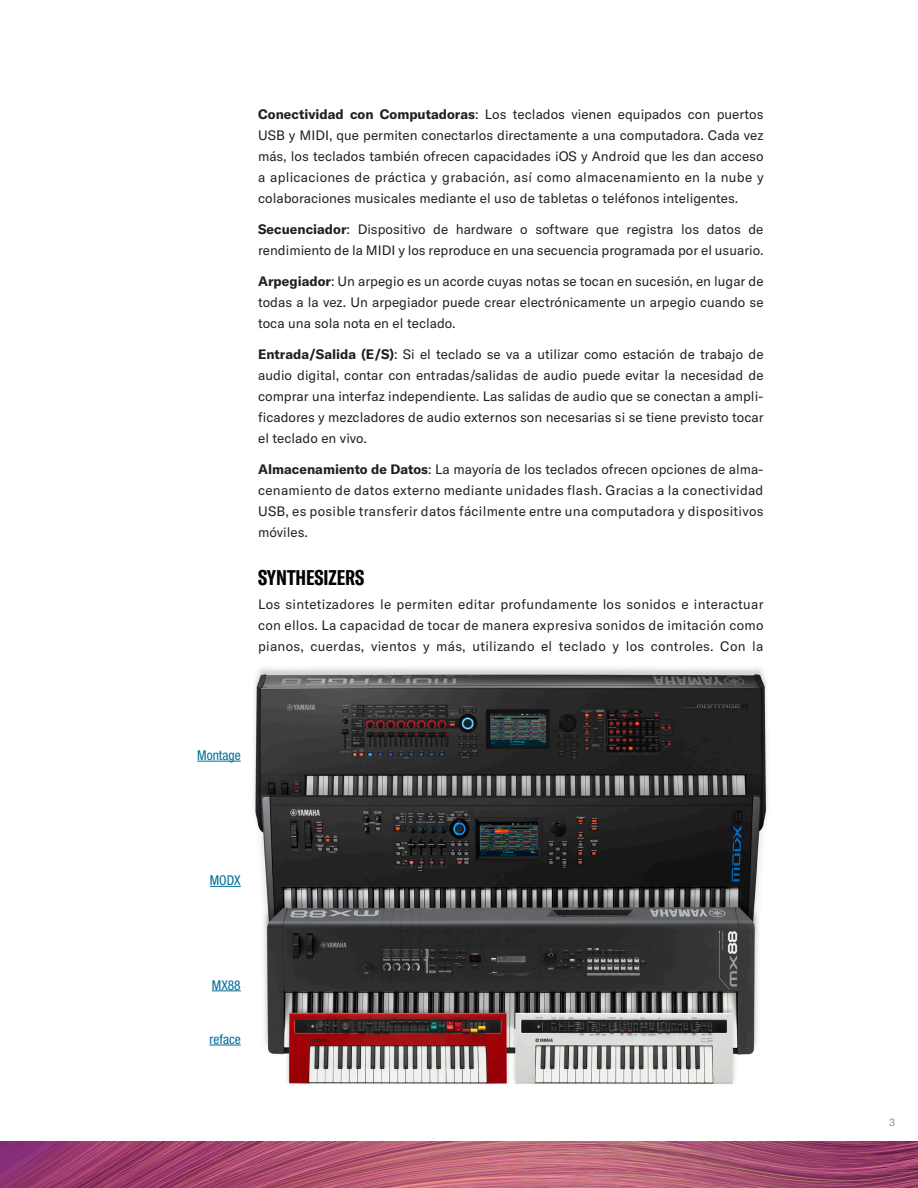
<style>
.page{position:relative;width:918px;height:1188px;background:#fff}
.page>*{position:absolute;margin:0;border:0;box-sizing:border-box;transform-origin:0 0}
.t1{font:700 extra-condensed 21px "GT America Y";color:#020304}
.t2{font:13.5px/21px "GT America Y";color:#231f20;text-align:justify}
.t3{font:condensed 13.5px "Helvetica Neue LT Pro";color:#006f99}
.t4{font:10.5px "GT America Y";color:#89898b}
.s1{font-weight:700}
</style>
<div class="page">
<img style="left:0;top:1142px;width:918px;height:46px">
<hr style="left:210px;top:886px;width:31px;height:1px;background:#006f99">
<hr style="left:197px;top:761px;width:44px;height:1px;background:#006f99">
<svg style="left:212px;top:991px;width:29px;height:1px"></svg>
<hr style="left:210px;top:1045px;width:31px;height:1px;background:#006f99">
<img style="left:254px;top:668px;width:514px;height:416px">
<p class="t2" style="left:258px;top:103px;width:507px"><span class="s1">Conectividad con Computadoras</span>: Los teclados vienen equipados con puertos USB y MIDI, que permiten conectarlos directamente a una computadora. Cada vez más, los teclados también ofrecen capacidades iOS y Android que les dan acceso a aplicaciones de práctica y grabación, así como almacenamiento en la nube y colaboraciones musicales mediante el uso de tabletas o teléfonos inteligentes.</p>
<p class="t2" style="left:258px;top:218px;width:507px"><span class="s1">Secuenciador</span>: Dispositivo de hardware o software que registra los datos de rendimiento de la MIDI y los reproduce en una secuencia programada por el usuario.</p>
<p class="t2" style="left:258px;top:270px;width:507px"><span class="s1">Arpegiador</span>: Un arpegio es un acorde cuyas notas se tocan en sucesión, en lugar de todas a la vez. Un arpegiador puede crear electrónicamente un arpegio cuando se toca una sola nota en el teclado.</p>
<p class="t2" style="left:258px;top:343px;width:507px"><span class="s1">Entrada/Salida (E/S)</span>: Si el teclado se va a utilizar como estación de trabajo de audio digital, contar con entradas/salidas de audio puede evitar la necesidad de comprar una interfaz independiente. Las salidas de audio que se conectan a ampli&shy;ficadores y mezcladores de audio externos son necesarias si se tiene previsto tocar el teclado en vivo.</p>
<p class="t2" style="left:258px;top:458px;width:507px"><span class="s1">Almacenamiento de Datos</span>: La mayoría de los teclados ofrecen opciones de alma&shy;cenamiento de datos externo mediante unidades flash. Gracias a la conectividad USB, es posible transferir datos fácilmente entre una computadora y dispositivos móviles.</p>
<h1 class="t1" style="left:258px;top:564px;width:107px">SYNTHESIZERS</h1>
<p class="t2" style="left:258px;top:594px;width:507px">Los sintetizadores le permiten editar profundamente los sonidos e interactuar con ellos. La capacidad de tocar de manera expresiva sonidos de imitación como pianos, cuerdas, vientos y más, utilizando el teclado y los controles. Con la</p>
<p class="t3" style="left:197px;top:747px;width:45px">Montage</p>
<p class="t3" style="left:210px;top:872px;width:33px">MODX</p>
<p class="t3" style="left:212px;top:977px;width:30px">MX88</p>
<p class="t3" style="left:210px;top:1031px;width:33px">reface</p>
<p class="t4" style="left:889px;top:1116px;width:7px">3</p>
</div>
